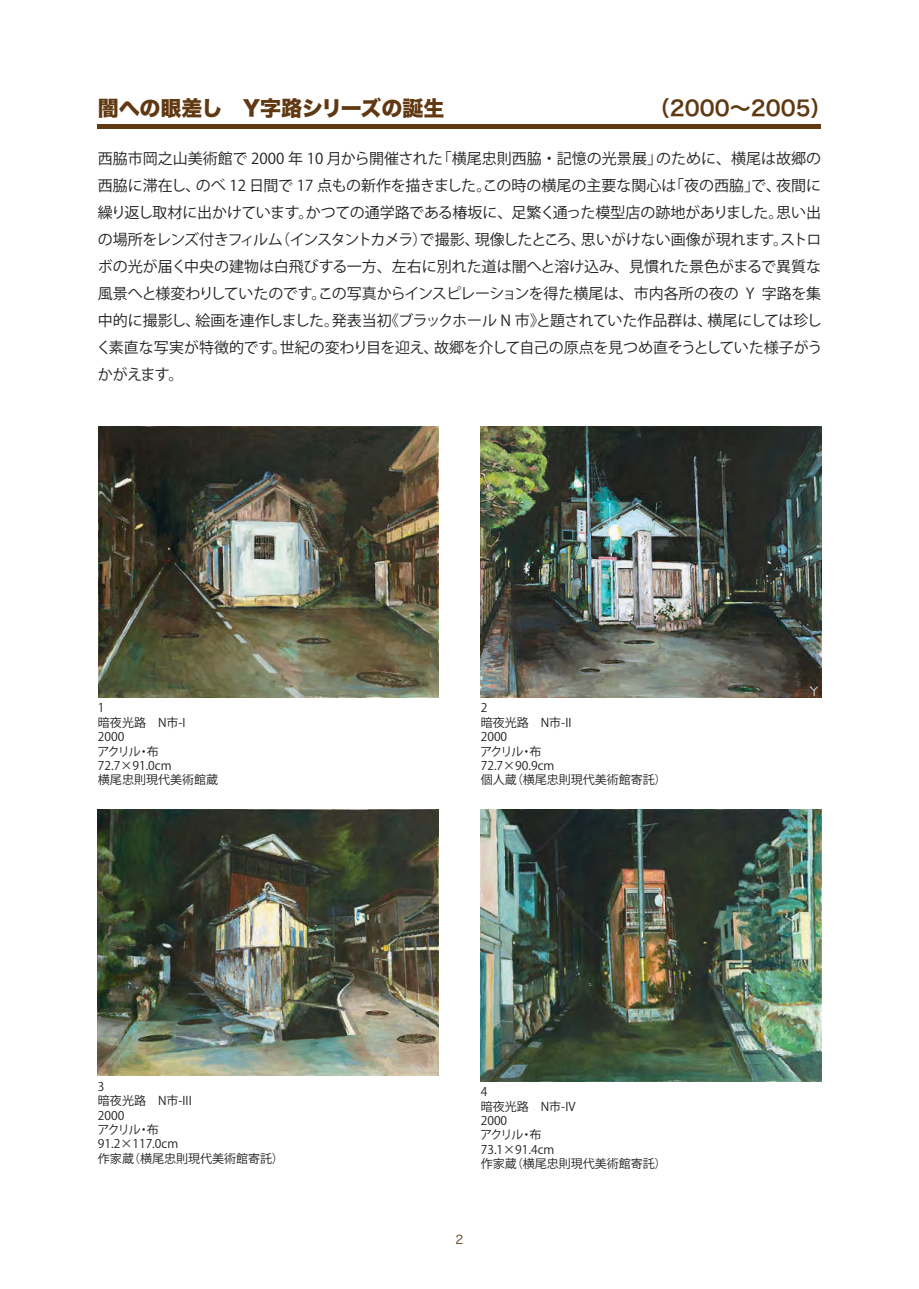
<style>
.page{position:relative;width:919px;height:1289px;background:#fff}
.page>*{position:absolute;margin:0;border:0;box-sizing:border-box;transform-origin:0 0}
.t1{font:21px "Hira Kaku Std W8";letter-spacing:-.005em;color:#603811}
.t2{font:21px "Hira Kaku Pro W6";color:#603811}
.t3{font:15px/27px "Koz Go Pr 6 N";letter-spacing:-.02em;color:#231f20;text-align:justify}
.t4{font:12px/14.4px "Koz Go Pr 6 N";color:#231f20}
.t5{font:12px "Hira Kaku Pro W3";color:#603811}
</style>
<div class="page">
<hr style="left:98px;top:125px;width:723px;height:4px;background:#603811">
<img style="left:98px;top:427px;width:340px;height:270px">
<img style="left:480px;top:427px;width:341px;height:270px">
<img style="left:98px;top:809px;width:340px;height:266px">
<img style="left:480px;top:809px;width:341px;height:272px">
<h1 class="t1" style="left:98px;top:97px;width:348px">闇への眼差し　Y字路シリーズの誕生</h1>
<h1 class="t2" style="left:649px;top:89px;width:184px">（2000～2005）</h1>
<p class="t3" style="left:97px;top:145px;width:727px">西脇市岡之山美術館で 2000 年 10 月から開催された「横尾忠則西脇・記憶の光景展」のために、横尾は故郷の西脇に滞在し、のべ 12 日間で 17 点もの新作を描きました。この時の横尾の主要な関心は「夜の西脇」で、夜間に繰り返し取材に出かけています。かつての通学路である椿坂に、足繁く通った模型店の跡地がありました。思い出の場所をレンズ付きフィルム（インスタントカメラ）で撮影、現像したところ、思いがけない画像が現れます。ストロボの光が届く中央の建物は白飛びする一方、左右に別れた道は闇へと溶け込み、見慣れた景色がまるで異質な風景へと様変わりしていたのです。この写真からインスピレーションを得た横尾は、市内各所の夜の Y 字路を集中的に撮影し、絵画を連作しました。発表当初《ブラックホール N 市》と題されていた作品群は、横尾にしては珍しく素直な写実が特徴的です。世紀の変わり目を迎え、故郷を介して自己の原点を見つめ直そうとしていた様子がうかがえます。</p>
<p class="t4" style="left:97px;top:701px;width:122px">1<br>暗夜光路　N市-I<br>2000<br>アクリル・布<br>72.7×91.0cm<br>横尾忠則現代美術館蔵</p>
<p class="t4" style="left:480px;top:701px;width:188px">2<br>暗夜光路　N市-II<br>2000<br>アクリル・布<br>72.7×90.9cm<br>個人蔵（横尾忠則現代美術館寄託）</p>
<p class="t4" style="left:97px;top:1079px;width:188px">3<br>暗夜光路　N市-III<br>2000<br>アクリル・布<br>91.2×117.0cm<br>作家蔵（横尾忠則現代美術館寄託）</p>
<p class="t4" style="left:480px;top:1084px;width:188px">4<br>暗夜光路　N市-IV<br>2000<br>アクリル・布<br>73.1×91.4cm<br>作家蔵（横尾忠則現代美術館寄託）</p>
<p class="t5" style="left:455px;top:1228px;width:9px">2</p>
</div>
